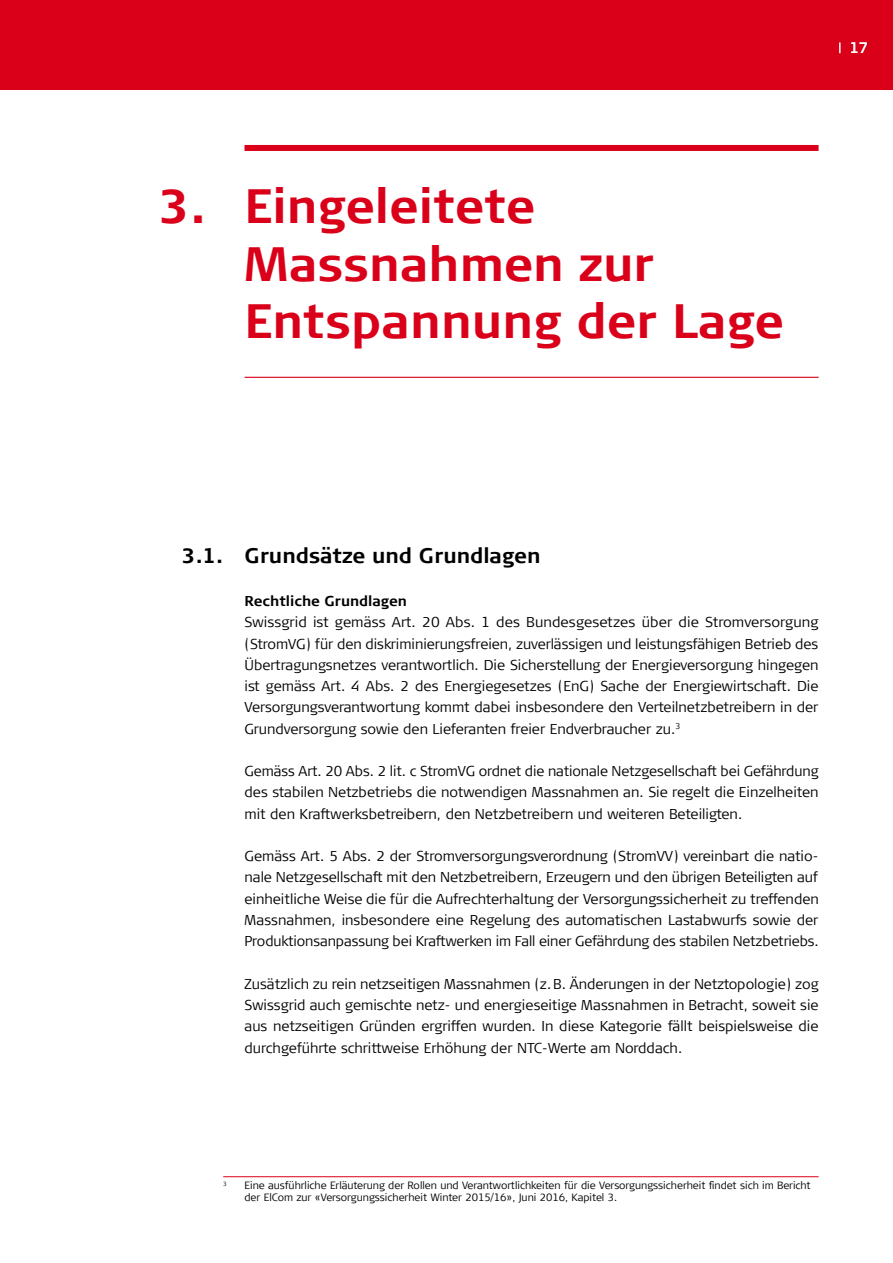
<style>
.page{position:relative;width:893px;height:1263px;background:#fff}
.page>*{position:absolute;margin:0;border:0;box-sizing:border-box;transform-origin:0 0}
.t1{font:700 48px/57.6px "Signa Column";color:#da001a}
.t2{font:700 21px "Signa Column";color:#000}
.t3{font:15px "Signa Column";color:#fff}
._03_Fließtext{font:300 14.25px/21.3px "Signa Column";letter-spacing:-.005em;color:#000;text-align:justify}
._02_Headline_1_1_1{font:700 14.25px "Signa Column";color:#000}
._07_Fußnote{font:300 10.5px/12px "Signa Column";color:#000}
._07_Fußnote-2{font:300 6.15px "Signa Column";color:#000}
</style>
<div class="page">
<div style="left:0;top:0;width:893px;height:90px;background:#da001a"></div>
<div style="left:244px;top:145px;width:575px;height:6px;background:#da001a"></div>
<hr style="left:244px;top:377px;width:575px;height:1px;background:#da001a">
<hr style="left:223px;top:1176px;width:596px;height:1px;background:#da001a">
<p class="t1" style="left:244px;top:177px;width:541px;text-indent:-85px">3. Eingeleitete<br>Massnahmen zur<br>Entspannung der Lage</p>
<p class="t3" style="left:850px;top:39px;width:20px">17</p>
<p class="t2" style="left:182px;top:544px;width:360px">3.1. Grundsätze und Grundlagen</p>
<p class="_02_Headline_1_1_1" style="left:244px;top:593px;width:164px">Rechtliche Grundlagen</p>
<p class="_03_Fließtext" style="left:244px;top:612px;width:576px">Swissgrid ist gemäss Art. 20 Abs. 1 des Bundesgesetzes über die Stromversorgung (StromVG) für den diskriminierungsfreien, zuverlässigen und leistungsfähigen Betrieb des Übertragungsnetzes verantwortlich. Die Sicherstellung der Energieversorgung hingegen ist gemäss Art. 4 Abs. 2 des Energiegesetzes (EnG) Sache der Energiewirtschaft. Die Versorgungsverantwortung kommt dabei insbesondere den Verteilnetzbetreibern in der Grundversorgung sowie den Lieferanten freier Endverbraucher zu.<sup>3</sup></p>
<p class="_03_Fließtext" style="left:244px;top:760px;width:576px">Gemäss Art. 20 Abs. 2 lit. c StromVG ordnet die nationale Netzgesellschaft bei Gefährdung des stabilen Netzbetriebs die notwendigen Massnahmen an. Sie regelt die Einzelheiten mit den Kraftwerksbetreibern, den Netzbetreibern und weiteren Beteiligten.</p>
<p class="_03_Fließtext" style="left:244px;top:845px;width:576px">Gemäss Art. 5 Abs. 2 der Stromversorgungsverordnung (StromVV) vereinbart die natio&shy;nale Netzgesellschaft mit den Netzbetreibern, Erzeugern und den übrigen Beteiligten auf einheitliche Weise die für die Aufrechterhaltung der Versorgungssicherheit zu treffenden Massnahmen, insbesondere eine Regelung des automatischen Lastabwurfs sowie der Produktionsanpassung bei Kraftwerken im Fall einer Gefährdung des stabilen Netzbetriebs.</p>
<p class="_03_Fließtext" style="left:244px;top:973px;width:576px">Zusätzlich zu rein netzseitigen Massnahmen (z.B. Änderungen in der Netztopologie) zog Swissgrid auch gemischte netz- und energieseitige Massnahmen in Betracht, soweit sie aus netzseitigen Gründen ergriffen wurden. In diese Kategorie fällt beispielsweise die durchgeführte schrittweise Erhöhung der NTC-Werte am Norddach.</p>
<p class="_07_Fußnote-2" style="left:223px;top:1180px;width:5px">3</p>
<p class="_07_Fußnote" style="left:244px;top:1180px;width:568px">Eine ausführliche Erläuterung der Rollen und Verantwortlichkeiten für die Versorgungssicherheit findet sich im Bericht der ElCom zur «Versorgungssicherheit Winter 2015/16», Juni 2016, Kapitel 3.</p>
</div>
